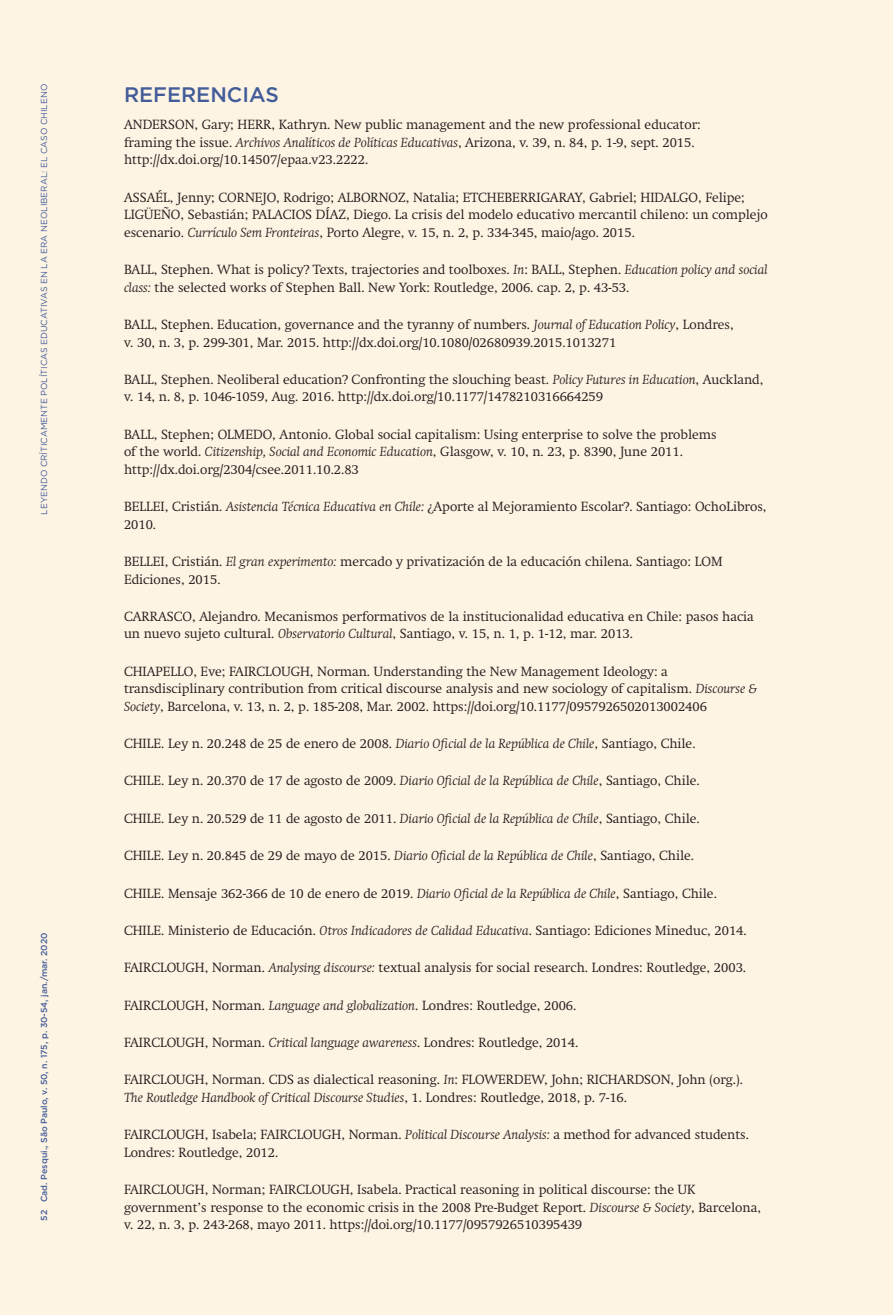
<style>
.page{position:relative;width:893px;height:1315px;background:#fef4e4}
.page>*{position:absolute;margin:0;border:0;box-sizing:border-box;transform-origin:0 0}
.Subtitulo1{font:500 21px "Gotham HTF";color:#4361ac}
.Referencias{font:300 13.12px/17.5px "Swift";color:#231f20}
.t1{font:8.75px "Gotham HTF";color:#4361ac}
.t2{font:500 8.75px "Gotham HTF";color:#4361ac}
.s1{font-style:italic}
</style>
<div class="page">
<p class="t1" style="left:39px;top:514px;width:432px;rotate:-90deg">LEYENDO CRÍTICAMENTE POLÍTICAS EDUCATIVAS EN LA ERA NEOLIBERAL: EL CASO CHILENO</p>
<p class="t2" style="left:39px;top:1220px;width:290px;rotate:-90deg">52 Cad. Pesqui., São Paulo, v. 50, n. 175, p. 30-54, jan./mar. 2020</p>
<p class="Subtitulo1" style="left:124px;top:83px;width:156px">REFERENCIAS</p>
<p class="Referencias" style="left:124px;top:116px;width:578px">ANDERSON, Gary; HERR, Kathryn. New public management and the new professional educator: framing the issue. <span class="s1">Archivos Analíticos de Políticas Educativas</span>, Arizona, v. 39, n. 84, p. 1-9, sept. 2015. http://dx.doi.org/10.14507/epaa.v23.2222.</p>
<p class="Referencias" style="left:124px;top:189px;width:645px">ASSAÉL, Jenny; CORNEJO, Rodrigo; ALBORNOZ, Natalia; ETCHEBERRIGARAY, Gabriel; HIDALGO, Felipe;<br>LIGÜEÑO, Sebastián; PALACIOS DÍAZ, Diego. La crisis del modelo educativo mercantil chileno: un complejo escenario. <span class="s1">Currículo Sem Fronteiras</span>, Porto Alegre, v. 15, n. 2, p. 334-345, maio/ago. 2015.</p>
<p class="Referencias" style="left:124px;top:261px;width:645px">BALL, Stephen. What is policy? Texts, trajectories and toolboxes. <span class="s1">In</span>: BALL, Stephen. <span class="s1">Education policy and social class:</span> the selected works of Stephen Ball. New York: Routledge, 2006. cap. 2, p. 43-53.</p>
<p class="Referencias" style="left:124px;top:316px;width:611px">BALL, Stephen. Education, governance and the tyranny of numbers. <span class="s1">Journal of Education Policy</span>, Londres, v. 30, n. 3, p. 299-301, Mar. 2015. http://dx.doi.org/10.1080/02680939.2015.1013271</p>
<p class="Referencias" style="left:124px;top:371px;width:641px">BALL, Stephen. Neoliberal education? Confronting the slouching beast. <span class="s1">Policy Futures in Education</span>, Auckland, v. 14, n. 8, p. 1046-1059, Aug. 2016. http://dx.doi.org/10.1177/1478210316664259</p>
<p class="Referencias" style="left:124px;top:425px;width:594px">BALL, Stephen; OLMEDO, Antonio. Global social capitalism: Using enterprise to solve the problems of the world. <span class="s1">Citizenship, Social and Economic Education</span>, Glasgow, v. 10, n. 23, p. 8390, June 2011. http://dx.doi.org/2304/csee.2011.10.2.83</p>
<p class="Referencias" style="left:124px;top:498px;width:644px">BELLEI, Cristián. <span class="s1">Asistencia Técnica Educativa en Chile:</span> ¿Aporte al Mejoramiento Escolar?. Santiago: OchoLibros,<br>2010.</p>
<p class="Referencias" style="left:124px;top:553px;width:600px">BELLEI, Cristián. <span class="s1">El gran experimento:</span> mercado y privatización de la educación chilena. Santiago: LOM<br>Ediciones, 2015.</p>
<p class="Referencias" style="left:124px;top:607px;width:631px">CARRASCO, Alejandro. Mecanismos performativos de la institucionalidad educativa en Chile: pasos hacia un nuevo sujeto cultural. <span class="s1">Observatorio Cultural</span>, Santiago, v. 15, n. 1, p. 1-12, mar. 2013.</p>
<p class="Referencias" style="left:124px;top:662px;width:635px">CHIAPELLO, Eve; FAIRCLOUGH, Norman. Understanding the New Management Ideology: a transdisciplinary contribution from critical discourse analysis and new sociology of capitalism. <span class="s1">Discourse &amp;<br>Society</span>, Barcelona, v. 13, n. 2, p. 185-208, Mar. 2002. https://doi.org/10.1177/0957926502013002406</p>
<p class="Referencias" style="left:124px;top:735px;width:573px">CHILE. Ley n. 20.248 de 25 de enero de 2008. <span class="s1">Diario Oficial de la República de Chile</span>, Santiago, Chile.</p>
<p class="Referencias" style="left:124px;top:772px;width:577px">CHILE. Ley n. 20.370 de 17 de agosto de 2009. <span class="s1">Diario Oficial de la República de Chile</span>, Santiago, Chile.</p>
<p class="Referencias" style="left:124px;top:809px;width:577px">CHILE. Ley n. 20.529 de 11 de agosto de 2011. <span class="s1">Diario Oficial de la República de Chile</span>, Santiago, Chile.</p>
<p class="Referencias" style="left:124px;top:847px;width:572px">CHILE. Ley n. 20.845 de 29 de mayo de 2015. <span class="s1">Diario Oficial de la República de Chile</span>, Santiago, Chile.</p>
<p class="Referencias" style="left:124px;top:884px;width:594px">CHILE. Mensaje 362-366 de 10 de enero de 2019. <span class="s1">Diario Oficial de la República de Chile</span>, Santiago, Chile.</p>
<p class="Referencias" style="left:124px;top:921px;width:624px">CHILE. Ministerio de Educación. <span class="s1">Otros Indicadores de Calidad Educativa</span>. Santiago: Ediciones Mineduc, 2014.</p>
<p class="Referencias" style="left:124px;top:959px;width:624px">FAIRCLOUGH, Norman. <span class="s1">Analysing discourse:</span> textual analysis for social research. Londres: Routledge, 2003.</p>
<p class="Referencias" style="left:124px;top:996px;width:454px">FAIRCLOUGH, Norman. <span class="s1">Language and globalization</span>. Londres: Routledge, 2006.</p>
<p class="Referencias" style="left:124px;top:1033px;width:456px">FAIRCLOUGH, Norman. <span class="s1">Critical language awareness</span>. Londres: Routledge, 2014.</p>
<p class="Referencias" style="left:124px;top:1071px;width:620px">FAIRCLOUGH, Norman. CDS as dialectical reasoning. <span class="s1">In</span>: FLOWERDEW, John; RICHARDSON, John (org.).<br><span class="s1">The Routledge Handbook of Critical Discourse Studies</span>, 1. Londres: Routledge, 2018, p. 7-16.</p>
<p class="Referencias" style="left:124px;top:1126px;width:626px">FAIRCLOUGH, Isabela; FAIRCLOUGH, Norman. <span class="s1">Political Discourse Analysis:</span> a method for advanced students.<br>Londres: Routledge, 2012.</p>
<p class="Referencias" style="left:124px;top:1180px;width:638px">FAIRCLOUGH, Norman; FAIRCLOUGH, Isabela. Practical reasoning in political discourse: the UK government’s response to the economic crisis in the 2008 Pre-Budget Report. <span class="s1">Discourse &amp; Society</span>, Barcelona, v. 22, n. 3, p. 243-268, mayo 2011. https://doi.org/10.1177/0957926510395439</p>
</div>
